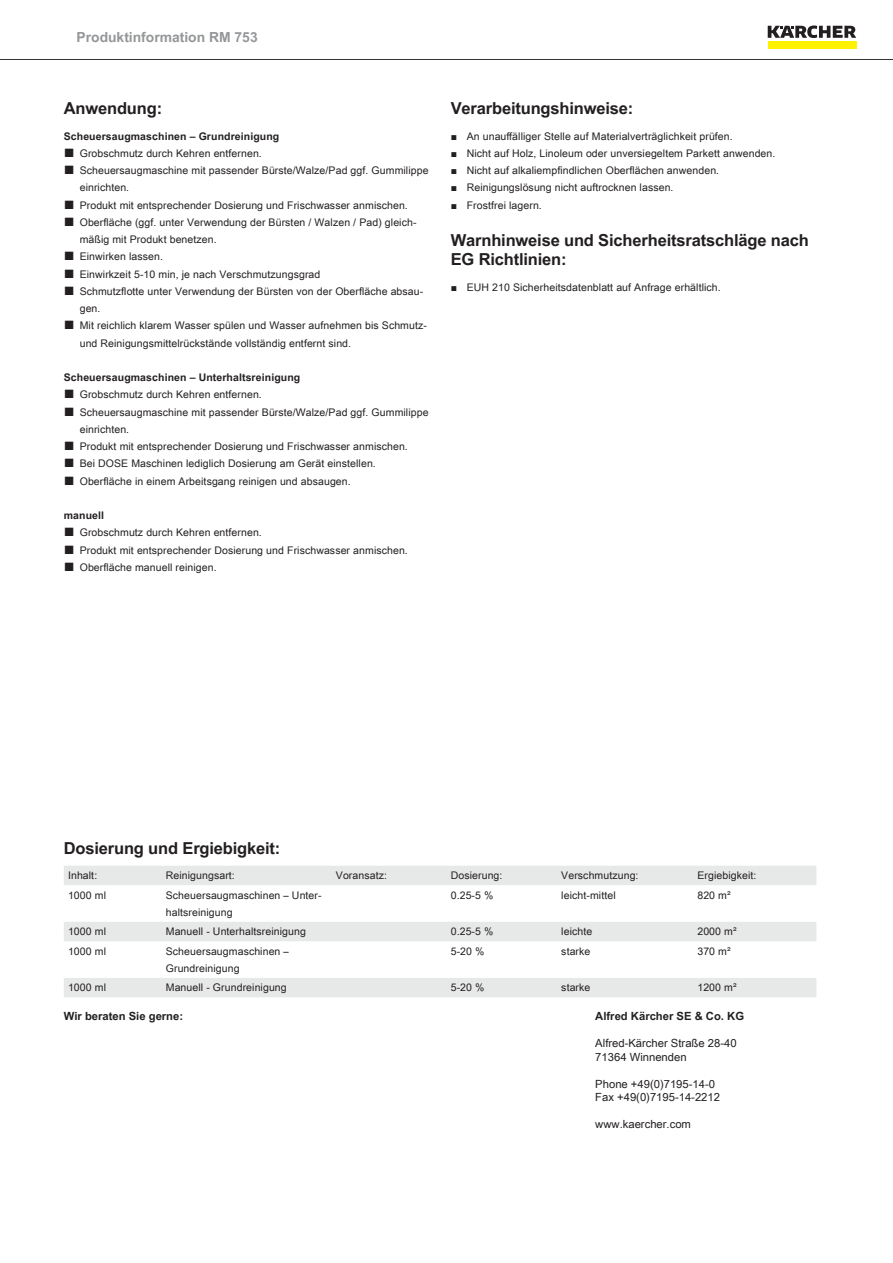
<style>
.page{position:relative;width:893px;height:1263px;background:#fff}
.page>*{position:absolute;margin:0;border:0;box-sizing:border-box;transform-origin:0 0}
.t1{font:700 16.5px/19.8px "Arial Unicode MS";letter-spacing:-.01em;color:#231f20}
.t2{font:700 13.8px "Arial Unicode MS";color:#949698}
.t3{font:11.25px/13.5px "Arial Unicode MS";color:#231f20}
.t4{font:700 11.25px "Arial Unicode MS";color:#231f20}
.t5{font:10.5px/17.2px "Arial Unicode MS";letter-spacing:.01em;color:#231f20}
.t6{font:700 10.5px "Arial Unicode MS";letter-spacing:.01em;color:#231f20}
.s1{font-family:"Arial";font-size:18px}
.s2{font-family:"Arial"}
</style>
<div class="page">
<hr style="left:0;top:59px;width:893px;height:1px;background:#231f20">
<div style="left:768px;top:42px;width:88px;height:7px;background:#fff200"></div>
<svg style="left:768px;top:26px;width:88px;height:12px"></svg>
<svg style="left:64px;top:866px;width:752px;height:131px"></svg>
<h2 class="t2" style="left:77px;top:27px;width:183px">Produktinformation RM 753</h2>
<h1 class="t1" style="left:64px;top:99px;width:100px">Anwendung:</h1>
<p class="t6" style="left:64px;top:128px;width:217px">Scheuersaugmaschinen – Grundreinigung</p>
<p class="t5" style="left:64px;top:144px;width:200px"><span class="s1">■</span> Grobschmutz durch Kehren entfernen.</p>
<p class="t5" style="left:80px;top:162px;width:350px;text-indent:-16px"><span class="s1">■</span> Scheuersaugmaschine mit passender Bürste/Walze/Pad ggf. Gummilippe einrichten.</p>
<p class="t5" style="left:64px;top:196px;width:346px"><span class="s1">■</span> Produkt mit entsprechender Dosierung und Frischwasser anmischen.</p>
<p class="t5" style="left:80px;top:213px;width:338px;text-indent:-16px"><span class="s1">■</span> Oberfläche (ggf. unter Verwendung der Bürsten / Walzen / Pad) gleich&shy;mäßig mit Produkt benetzen.</p>
<p class="t5" style="left:64px;top:248px;width:101px"><span class="s1">■</span> Einwirken lassen.</p>
<p class="t5" style="left:64px;top:265px;width:258px"><span class="s1">■</span> Einwirkzeit 5-10 min, je nach Verschmutzungsgrad</p>
<p class="t5" style="left:80px;top:282px;width:345px;text-indent:-16px"><span class="s1">■</span> Schmutzflotte unter Verwendung der Bürsten von der Oberfläche absau&shy;gen.</p>
<p class="t5" style="left:80px;top:317px;width:349px;text-indent:-16px"><span class="s1">■</span> Mit reichlich klarem Wasser spülen und Wasser aufnehmen bis Schmutz&shy;und Reinigungsmittelrückstände vollständig entfernt sind.</p>
<p class="t6" style="left:64px;top:370px;width:238px">Scheuersaugmaschinen – Unterhaltsreinigung</p>
<p class="t5" style="left:64px;top:386px;width:200px"><span class="s1">■</span> Grobschmutz durch Kehren entfernen.</p>
<p class="t5" style="left:80px;top:403px;width:350px;text-indent:-16px"><span class="s1">■</span> Scheuersaugmaschine mit passender Bürste/Walze/Pad ggf. Gummilippe einrichten.</p>
<p class="t5" style="left:64px;top:438px;width:346px"><span class="s1">■</span> Produkt mit entsprechender Dosierung und Frischwasser anmischen.</p>
<p class="t5" style="left:64px;top:455px;width:314px"><span class="s1">■</span> Bei DOSE Maschinen lediglich Dosierung am Gerät einstellen.</p>
<p class="t5" style="left:64px;top:472px;width:288px"><span class="s1">■</span> Oberfläche in einem Arbeitsgang reinigen und absaugen.</p>
<p class="t6" style="left:64px;top:508px;width:42px">manuell</p>
<p class="t5" style="left:64px;top:524px;width:200px"><span class="s1">■</span> Grobschmutz durch Kehren entfernen.</p>
<p class="t5" style="left:64px;top:541px;width:346px"><span class="s1">■</span> Produkt mit entsprechender Dosierung und Frischwasser anmischen.</p>
<p class="t5" style="left:64px;top:558px;width:154px"><span class="s1">■</span> Oberfläche manuell reinigen.</p>
<h1 class="t1" style="left:451px;top:99px;width:184px">Verarbeitungshinweise:</h1>
<p class="t5" style="left:451px;top:127px;width:284px"><span class="s2">■</span> An unauffälliger Stelle auf Materialverträglichkeit prüfen.</p>
<p class="t5" style="left:451px;top:144px;width:326px"><span class="s2">■</span> Nicht auf Holz, Linoleum oder unversiegeltem Parkett anwenden.</p>
<p class="t5" style="left:451px;top:162px;width:270px"><span class="s2">■</span> Nicht auf alkaliempfindlichen Oberflächen anwenden.</p>
<p class="t5" style="left:451px;top:179px;width:224px"><span class="s2">■</span> Reinigungslösung nicht auftrocknen lassen.</p>
<p class="t5" style="left:451px;top:196px;width:93px"><span class="s2">■</span> Frostfrei lagern.</p>
<h1 class="t1" style="left:451px;top:230px;width:360px">Warnhinweise und Sicherheitsratschläge nach<br>EG Richtlinien:</h1>
<p class="t5" style="left:451px;top:279px;width:272px"><span class="s2">■</span> EUH 210 Sicherheitsdatenblatt auf Anfrage erhältlich.</p>
<h1 class="t1" style="left:64px;top:838px;width:218px">Dosierung und Ergiebigkeit:</h1>
<p class="t5" style="left:68px;top:867px;width:31px">Inhalt:</p>
<p class="t5" style="left:166px;top:867px;width:71px">Reinigungsart:</p>
<p class="t5" style="left:336px;top:867px;width:53px">Voransatz:</p>
<p class="t5" style="left:451px;top:867px;width:53px">Dosierung:</p>
<p class="t5" style="left:561px;top:867px;width:79px">Verschmutzung:</p>
<p class="t5" style="left:697px;top:867px;width:61px">Ergiebigkeit:</p>
<p class="t5" style="left:68px;top:886px;width:39px">1000 ml</p>
<p class="t5" style="left:166px;top:886px;width:157px">Scheuersaugmaschinen – Unter&shy;haltsreinigung</p>
<p class="t5" style="left:451px;top:886px;width:44px">0.25-5 %</p>
<p class="t5" style="left:561px;top:886px;width:56px">leicht-mittel</p>
<p class="t5" style="left:697px;top:886px;width:35px">820 m²</p>
<p class="t5" style="left:68px;top:923px;width:39px">1000 ml</p>
<p class="t5" style="left:166px;top:923px;width:142px">Manuell - Unterhaltsreinigung</p>
<p class="t5" style="left:451px;top:923px;width:44px">0.25-5 %</p>
<p class="t5" style="left:561px;top:923px;width:32px">leichte</p>
<p class="t5" style="left:697px;top:923px;width:41px">2000 m²</p>
<p class="t5" style="left:68px;top:942px;width:39px">1000 ml</p>
<p class="t5" style="left:166px;top:942px;width:125px">Scheuersaugmaschinen –<br>Grundreinigung</p>
<p class="t5" style="left:451px;top:942px;width:35px">5-20 %</p>
<p class="t5" style="left:561px;top:942px;width:31px">starke</p>
<p class="t5" style="left:697px;top:942px;width:35px">370 m²</p>
<p class="t5" style="left:68px;top:979px;width:39px">1000 ml</p>
<p class="t5" style="left:166px;top:979px;width:122px">Manuell - Grundreinigung</p>
<p class="t5" style="left:451px;top:979px;width:35px">5-20 %</p>
<p class="t5" style="left:561px;top:979px;width:31px">starke</p>
<p class="t5" style="left:697px;top:979px;width:41px">1200 m²</p>
<p class="t4" style="left:64px;top:1008px;width:121px">Wir beraten Sie gerne:</p>
<p class="t4" style="left:595px;top:1008px;width:150px">Alfred Kärcher SE &amp; Co. KG</p>
<p class="t3" style="left:595px;top:1036px;width:143px">Alfred-Kärcher Straße 28-40<br>71364 Winnenden</p>
<p class="t3" style="left:595px;top:1077px;width:126px">Phone +49(0)7195-14-0<br>Fax +49(0)7195-14-2212</p>
<p class="t3" style="left:595px;top:1117px;width:97px">www.kaercher.com</p>
</div>
